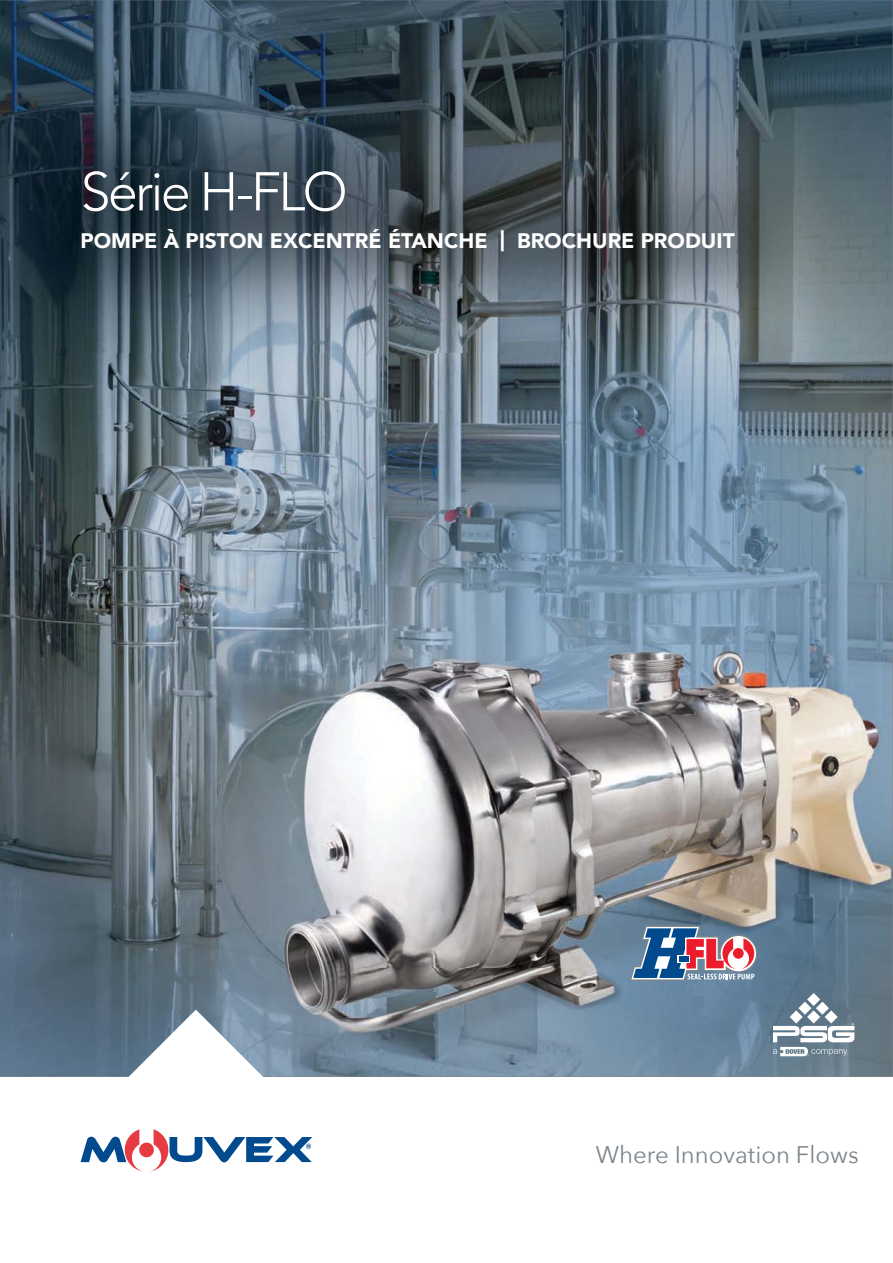
<style>
.page{position:relative;width:893px;height:1263px;background:#fff}
.page>*{position:absolute;margin:0;border:0;box-sizing:border-box;transform-origin:0 0}
.t1{font:300 54px "Avenir";letter-spacing:-.05em;color:#fff}
.t2{font:24px "Avenir Next";color:#7e868c}
.t3{font:900 21px "Avenir";color:#fff}
</style>
<div class="page">
<img style="left:0;top:0;width:893px;height:107px">
<img style="left:0;top:352px;width:52px;height:724px">
<img style="left:788px;top:107px;width:105px;height:969px">
<img style="left:52px;top:352px;width:736px;height:724px">
<svg style="left:629px;top:926px;width:128px;height:55px"></svg>
<svg style="left:773px;top:993px;width:81px;height:63px"></svg>
<img style="left:0;top:69px;width:833px;height:283px">
<svg style="left:81px;top:1010px;width:231px;height:162px"></svg>
<h1 class="t1" style="left:81px;top:156px;width:268px">Série H-FLO</h1>
<p class="t3" style="left:81px;top:227px;width:656px">POMPE À PISTON EXCENTRÉ ÉTANCHE | BROCHURE PRODUIT</p>
<p class="t2" style="left:596px;top:1139px;width:264px">Where Innovation Flows</p>
</div>
